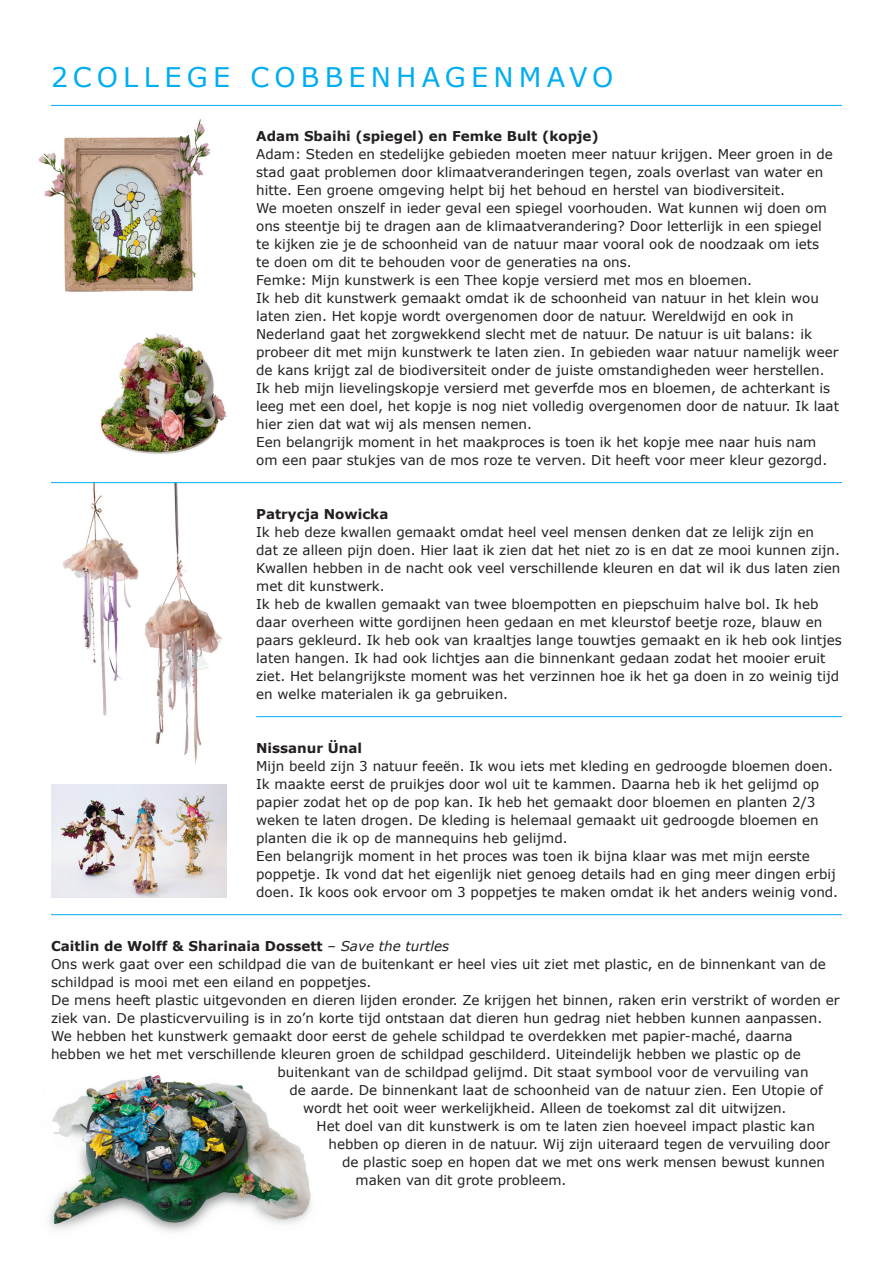
<style>
.page{position:relative;width:893px;height:1263px;background:#fff}
.page>*{position:absolute;margin:0;border:0;box-sizing:border-box;transform-origin:0 0}
.t1{font:27px "Verdana";letter-spacing:.195em;color:#00aeef}
.t2{font:13.5px/18px "Verdana";color:#231f20}
.t3{font:700 13.5px "Verdana";color:#231f20}
.s1{font-weight:400}
.s2{font-weight:400;font-style:italic}
</style>
<div class="page">
<img style="left:49px;top:1075px;width:262px;height:157px">
<img style="left:100px;top:333px;width:127px;height:121px">
<hr style="left:51px;top:105px;width:791px;height:1px;background:#00aeef">
<img style="left:38px;top:119px;width:173px;height:173px">
<img style="left:57px;top:483px;width:181px;height:281px">
<img style="left:51px;top:785px;width:175px;height:112px">
<hr style="left:51px;top:914px;width:791px;height:1px;background:#00aeef">
<hr style="left:256px;top:716px;width:586px;height:1px;background:#00aeef">
<hr style="left:51px;top:482px;width:791px;height:1px;background:#00aeef">
<h1 class="t1" style="left:51px;top:59px;width:564px">2COLLEGE COBBENHAGENMAVO</h1>
<p class="t3" style="left:256px;top:127px;width:344px">Adam Sbaihi (spiegel) en Femke Bult (kopje)</p>
<p class="t2" style="left:256px;top:145px;width:584px">Adam: Steden en stedelijke gebieden moeten meer natuur krijgen. Meer groen in de stad gaat problemen door klimaatveranderingen tegen, zoals overlast van water en hitte. Een groene omgeving helpt bij het behoud en herstel van biodiversiteit.<br>We moeten onszelf in ieder geval een spiegel voorhouden. Wat kunnen wij doen om ons steentje bij te dragen aan de klimaatverandering? Door letterlijk in een spiegel<br>te kijken zie je de schoonheid van de natuur maar vooral ook de noodzaak om iets<br>te doen om dit te behouden voor de generaties na ons.<br>Femke: Mijn kunstwerk is een Thee kopje versierd met mos en bloemen.<br>Ik heb dit kunstwerk gemaakt omdat ik de schoonheid van natuur in het klein wou laten zien. Het kopje wordt overgenomen door de natuur. Wereldwijd en ook in Nederland gaat het zorgwekkend slecht met de natuur. De natuur is uit balans: ik probeer dit met mijn kunstwerk te laten zien. In gebieden waar natuur namelijk weer de kans krijgt zal de biodiversiteit onder de juiste omstandigheden weer herstellen.<br>Ik heb mijn lievelingskopje versierd met geverfde mos en bloemen, de achterkant is leeg met een doel, het kopje is nog niet volledig overgenomen door de natuur. Ik laat hier zien dat wat wij als mensen nemen.<br>Een belangrijk moment in het maakproces is toen ik het kopje mee naar huis nam om een paar stukjes van de mos roze te verven. Dit heeft voor meer kleur gezorgd.</p>
<p class="t3" style="left:256px;top:505px;width:134px">Patrycja Nowicka</p>
<p class="t2" style="left:256px;top:523px;width:587px">Ik heb deze kwallen gemaakt omdat heel veel mensen denken dat ze lelijk zijn en<br>dat ze alleen pijn doen. Hier laat ik zien dat het niet zo is en dat ze mooi kunnen zijn.<br>Kwallen hebben in de nacht ook veel verschillende kleuren en dat wil ik dus laten zien met dit kunstwerk.<br>Ik heb de kwallen gemaakt van twee bloempotten en piepschuim halve bol. Ik heb daar overheen witte gordijnen heen gedaan en met kleurstof beetje roze, blauw en paars gekleurd. Ik heb ook van kraaltjes lange touwtjes gemaakt en ik heb ook lintjes laten hangen. Ik had ook lichtjes aan die binnenkant gedaan zodat het mooier eruit ziet. Het belangrijkste moment was het verzinnen hoe ik het ga doen in zo weinig tijd en welke materialen ik ga gebruiken.</p>
<p class="t3" style="left:256px;top:739px;width:107px">Nissanur Ünal</p>
<p class="t2" style="left:256px;top:757px;width:583px">Mijn beeld zijn 3 natuur feeën. Ik wou iets met kleding en gedroogde bloemen doen.<br>Ik maakte eerst de pruikjes door wol uit te kammen. Daarna heb ik het gelijmd op papier zodat het op de pop kan. Ik heb het gemaakt door bloemen en planten 2/3 weken te laten drogen. De kleding is helemaal gemaakt uit gedroogde bloemen en planten die ik op de mannequins heb gelijmd.<br>Een belangrijk moment in het proces was toen ik bijna klaar was met mijn eerste poppetje. Ik vond dat het eigenlijk niet genoeg details had en ging meer dingen erbij doen. Ik koos ook ervoor om 3 poppetjes te maken omdat ik het anders weinig vond.</p>
<p class="t3" style="left:51px;top:937px;width:400px">Caitlin de Wolff &amp; Sharinaia Dossett <span class="s1">–</span> <span class="s2">Save the turtles</span></p>
<p class="t2" style="left:51px;top:955px;width:776px">Ons werk gaat over een schildpad die van de buitenkant er heel vies uit ziet met plastic, en de binnenkant van de</p>
<p class="t2" style="left:51px;top:973px;width:322px">schildpad is mooi met een eiland en poppetjes.</p>
<p class="t2" style="left:51px;top:991px;width:790px">De mens heeft plastic uitgevonden en dieren lijden eronder. Ze krijgen het binnen, raken erin verstrikt of worden er</p>
<p class="t2" style="left:51px;top:1009px;width:773px">ziek van. De plasticvervuiling is in zo’n korte tijd ontstaan dat dieren hun gedrag niet hebben kunnen aanpassen.</p>
<p class="t2" style="left:51px;top:1027px;width:743px">We hebben het kunstwerk gemaakt door eerst de gehele schildpad te overdekken met papier-maché, daarna</p>
<p class="t2" style="left:51px;top:1045px;width:751px">hebben we het met verschillende kleuren groen de schildpad geschilderd. Uiteindelijk hebben we plastic op de</p>
<p class="t2" style="left:278px;top:1063px;width:532px">buitenkant van de schildpad gelijmd. Dit staat symbool voor de vervuiling van</p>
<p class="t2" style="left:290px;top:1081px;width:535px">de aarde. De binnenkant laat de schoonheid van de natuur zien. Een Utopie of</p>
<p class="t2" style="left:303px;top:1099px;width:485px">wordt het ooit weer werkelijkheid. Alleen de toekomst zal dit uitwijzen.</p>
<p class="t2" style="left:317px;top:1117px;width:500px">Het doel van dit kunstwerk is om te laten zien hoeveel impact plastic kan</p>
<p class="t2" style="left:329px;top:1135px;width:503px">hebben op dieren in de natuur. Wij zijn uiteraard tegen de vervuiling door</p>
<p class="t2" style="left:342px;top:1153px;width:484px">de plastic soep en hopen dat we met ons werk mensen bewust kunnen</p>
<p class="t2" style="left:356px;top:1171px;width:212px">maken van dit grote probleem.</p>
</div>
